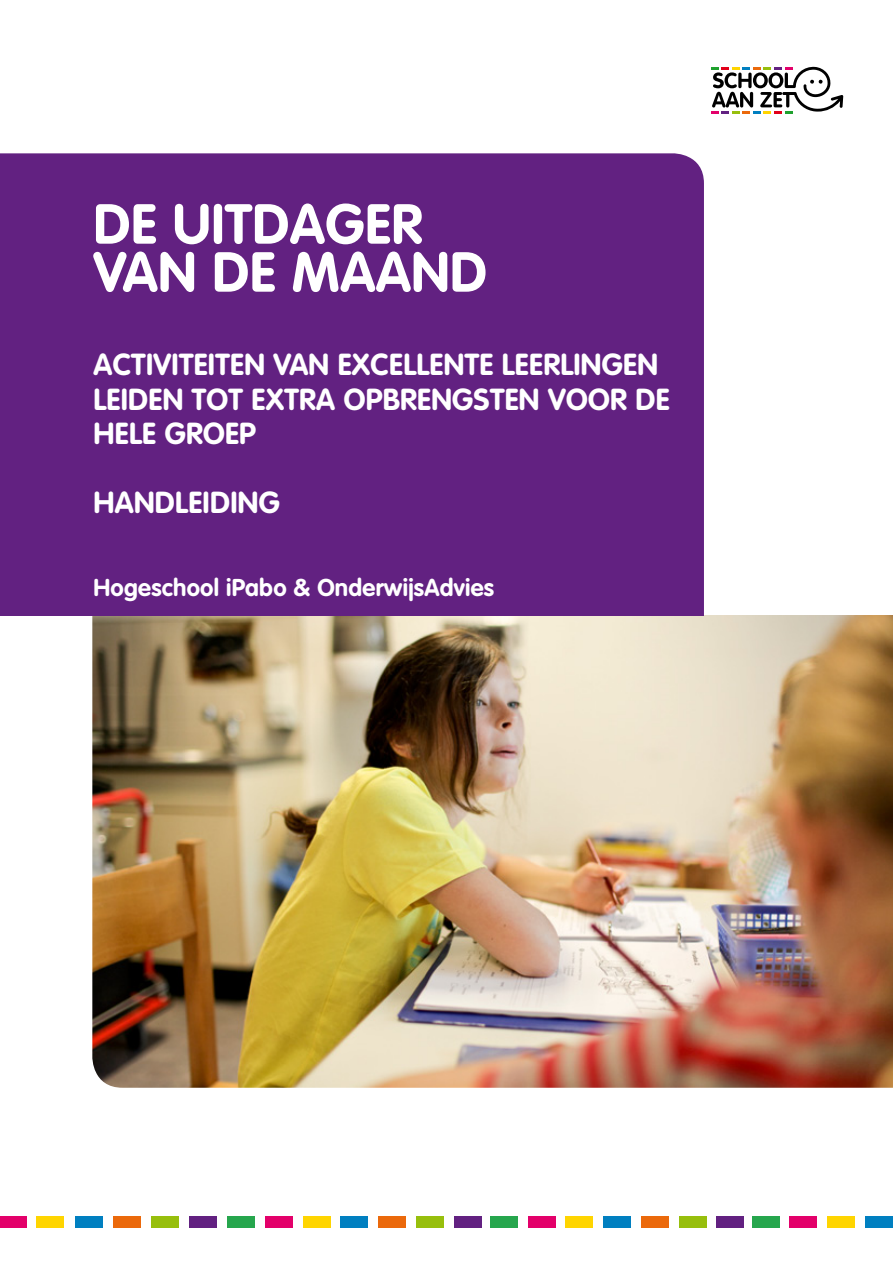
<style>
.page{position:relative;width:893px;height:1263px;background:#fff}
.page>*{position:absolute;margin:0;border:0;box-sizing:border-box;transform-origin:0 0}
.t1{font:700 55.5px/48px "VAG Rounded Std";letter-spacing:.04em;color:#fff}
.t2{font:700 30px/34.5px "VAG Rounded Std";letter-spacing:.01em;color:#fff}
.t3{font:700 30px "VAG Rounded Std";letter-spacing:.085em;color:#fff}
.t4{font:700 24px "VAG Rounded Std";letter-spacing:.01em;color:#fff}
</style>
<div class="page">
<img style="left:92px;top:615px;width:801px;height:473px">
<div style="left:0;top:153px;width:704px;height:462px;background:#622181"></div>
<svg style="left:711px;top:66px;width:132px;height:48px"></svg>
<div style="left:0;top:1215px;width:26px;height:12px;background:#e3006a"></div>
<div style="left:36px;top:1215px;width:28px;height:12px;background:#ffd500"></div>
<div style="left:76px;top:1215px;width:27px;height:12px;background:#007fc0"></div>
<div style="left:113px;top:1215px;width:28px;height:12px;background:#eb690b"></div>
<div style="left:151px;top:1215px;width:28px;height:12px;background:#97bf0d"></div>
<div style="left:189px;top:1215px;width:28px;height:12px;background:#622181"></div>
<div style="left:227px;top:1215px;width:28px;height:12px;background:#26a64d"></div>
<div style="left:490px;top:1215px;width:28px;height:12px;background:#26a64d"></div>
<div style="left:752px;top:1215px;width:27px;height:12px;background:#26a64d"></div>
<div style="left:265px;top:1215px;width:28px;height:12px;background:#e3006a"></div>
<div style="left:528px;top:1215px;width:27px;height:12px;background:#e3006a"></div>
<div style="left:789px;top:1215px;width:28px;height:12px;background:#e3006a"></div>
<div style="left:303px;top:1215px;width:27px;height:12px;background:#ffd500"></div>
<div style="left:565px;top:1215px;width:28px;height:12px;background:#ffd500"></div>
<div style="left:827px;top:1215px;width:28px;height:12px;background:#ffd500"></div>
<div style="left:340px;top:1215px;width:28px;height:12px;background:#007fc0"></div>
<div style="left:603px;top:1215px;width:28px;height:12px;background:#007fc0"></div>
<div style="left:865px;top:1215px;width:28px;height:12px;background:#007fc0"></div>
<div style="left:378px;top:1215px;width:28px;height:12px;background:#eb690b"></div>
<div style="left:641px;top:1215px;width:28px;height:12px;background:#eb690b"></div>
<div style="left:416px;top:1215px;width:28px;height:12px;background:#97bf0d"></div>
<div style="left:679px;top:1215px;width:27px;height:12px;background:#97bf0d"></div>
<div style="left:454px;top:1215px;width:27px;height:12px;background:#622181"></div>
<div style="left:716px;top:1215px;width:28px;height:12px;background:#622181"></div>
<h1 class="t1" style="left:93px;top:202px;width:390px">DE UITDAGER<br>VAN DE MAAND</h1>
<p class="t2" style="left:93px;top:349px;width:578px">ACTIVITEITEN VAN EXCELLENTE LEERLINGEN<br>LEIDEN TOT EXTRA OPBRENGSTEN VOOR DE<br>HELE GROEP</p>
<p class="t3" style="left:93px;top:485px;width:188px">HANDLEIDING</p>
<p class="t4" style="left:93px;top:573px;width:402px">HOGESCHOOL IPABO &amp; ONDERWIJSADVIES</p>
</div>
